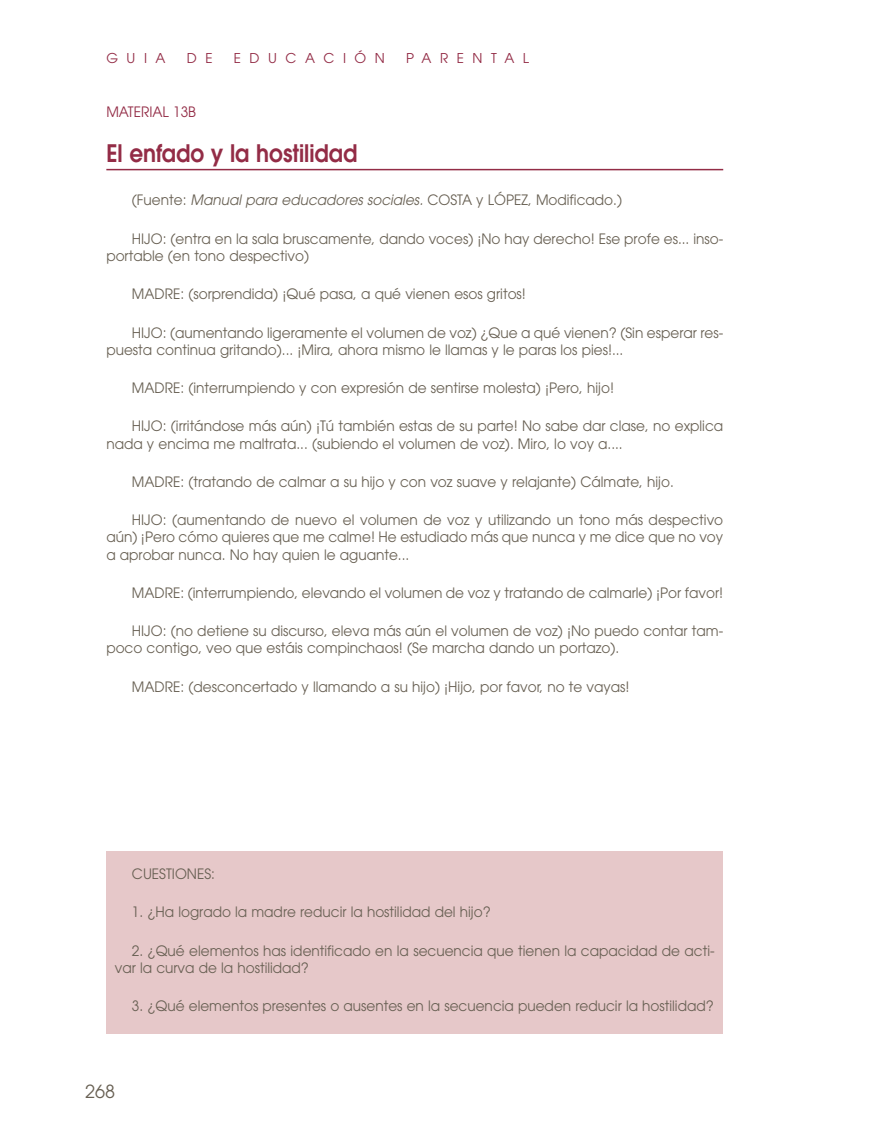
<style>
.page{position:relative;width:893px;height:1148px;background:#fff}
.page>*{position:absolute;margin:0;border:0;box-sizing:border-box;transform-origin:0 0}
.t1{font:600 24px "Avant Garde";color:#932c46;scale:.9 1}
.t2{font:18px "Avant Garde";color:#686053}
.t3{font:14.25px/17.1px "Avant Garde";color:#686053;scale:.96 1}
.t4{font:14.25px "Avant Garde";color:#932c46;scale:.96 1}
.t5{font:13.5px "Avant Garde";letter-spacing:.63em;color:#932c46}
.s1{font-style:italic}
</style>
<div class="page">
<div style="left:106px;top:850px;width:617px;height:183px;background:#e6c8c9"></div>
<hr style="left:106px;top:169px;width:617px;height:1px;background:#932c46">
<p class="t5" style="left:106px;top:53px;width:61px">GUIA</p>
<p class="t5" style="left:187px;top:53px;width:27px">D E</p>
<p class="t5" style="left:234px;top:53px;width:153px">EDUCACIÓN</p>
<p class="t5" style="left:406px;top:53px;width:124px">PARENTAL</p>
<p class="t4" style="left:106px;top:106px;width:95px">MATERIAL 13B</p>
<h1 class="t1" style="left:106px;top:145px;width:280px">El enfado y la hostilidad</h1>
<p class="t3" style="left:132px;top:193px;width:512px">(Fuente: <span class="s1">Manual para educadores sociales.</span> COSTA y LÓPEZ, Modificado.)</p>
<p class="t3" style="left:106px;top:231px;width:644px;text-indent:26px">HIJO: (entra en la sala bruscamente, dando voces) ¡No hay derecho! Ese profe es... inso&shy;portable (en tono despectivo)</p>
<p class="t3" style="left:132px;top:287px;width:412px">MADRE: (sorprendida) ¡Qué pasa, a qué vienen esos gritos!</p>
<p class="t3" style="left:106px;top:325px;width:644px;text-indent:26px">HIJO: (aumentando ligeramente el volumen de voz) ¿Que a qué vienen? (Sin esperar res&shy;puesta continua gritando)... ¡Mira, ahora mismo le llamas y le paras los pies!...</p>
<p class="t3" style="left:132px;top:380px;width:504px">MADRE: (interrumpiendo y con expresión de sentirse molesta) ¡Pero, hijo!</p>
<p class="t3" style="left:106px;top:419px;width:644px;text-indent:26px">HIJO: (irritándose más aún) ¡Tú también estas de su parte! No sabe dar clase, no explica nada y encima me maltrata... (subiendo el volumen de voz). Miro, lo voy a....</p>
<p class="t3" style="left:132px;top:474px;width:566px">MADRE: (tratando de calmar a su hijo y con voz suave y relajante) Cálmate, hijo.</p>
<p class="t3" style="left:106px;top:513px;width:644px;text-align:justify;text-indent:26px">HIJO: (aumentando de nuevo el volumen de voz y utilizando un tono más despectivo aún) ¡Pero cómo quieres que me calme! He estudiado más que nunca y me dice que no voy a aprobar nunca. No hay quien le aguante...</p>
<p class="t3" style="left:132px;top:585px;width:617px">MADRE: (interrumpiendo, elevando el volumen de voz y tratando de calmarle) ¡Por favor!</p>
<p class="t3" style="left:106px;top:624px;width:644px;text-indent:26px">HIJO: (no detiene su discurso, eleva más aún el volumen de voz) ¡No puedo contar tam&shy;poco contigo, veo que estáis compinchaos! (Se marcha dando un portazo).</p>
<p class="t3" style="left:132px;top:679px;width:520px">MADRE: (desconcertado y llamando a su hijo) ¡Hijo, por favor, no te vayas!</p>
<p class="t3" style="left:132px;top:866px;width:88px">CUESTIONES:</p>
<p class="t3" style="left:132px;top:905px;width:375px">1. ¿Ha logrado la madre reducir la hostilidad del hijo?</p>
<p class="t3" style="left:115px;top:943px;width:626px;text-indent:17px">2. ¿Qué elementos has identificado en la secuencia que tienen la capacidad de acti&shy;var la curva de la hostilidad?</p>
<p class="t3" style="left:132px;top:998px;width:607px">3. ¿Qué elementos presentes o ausentes en la secuencia pueden reducir la hostilidad?</p>
<p class="t2" style="left:85px;top:1084px;width:31px">268</p>
</div>
